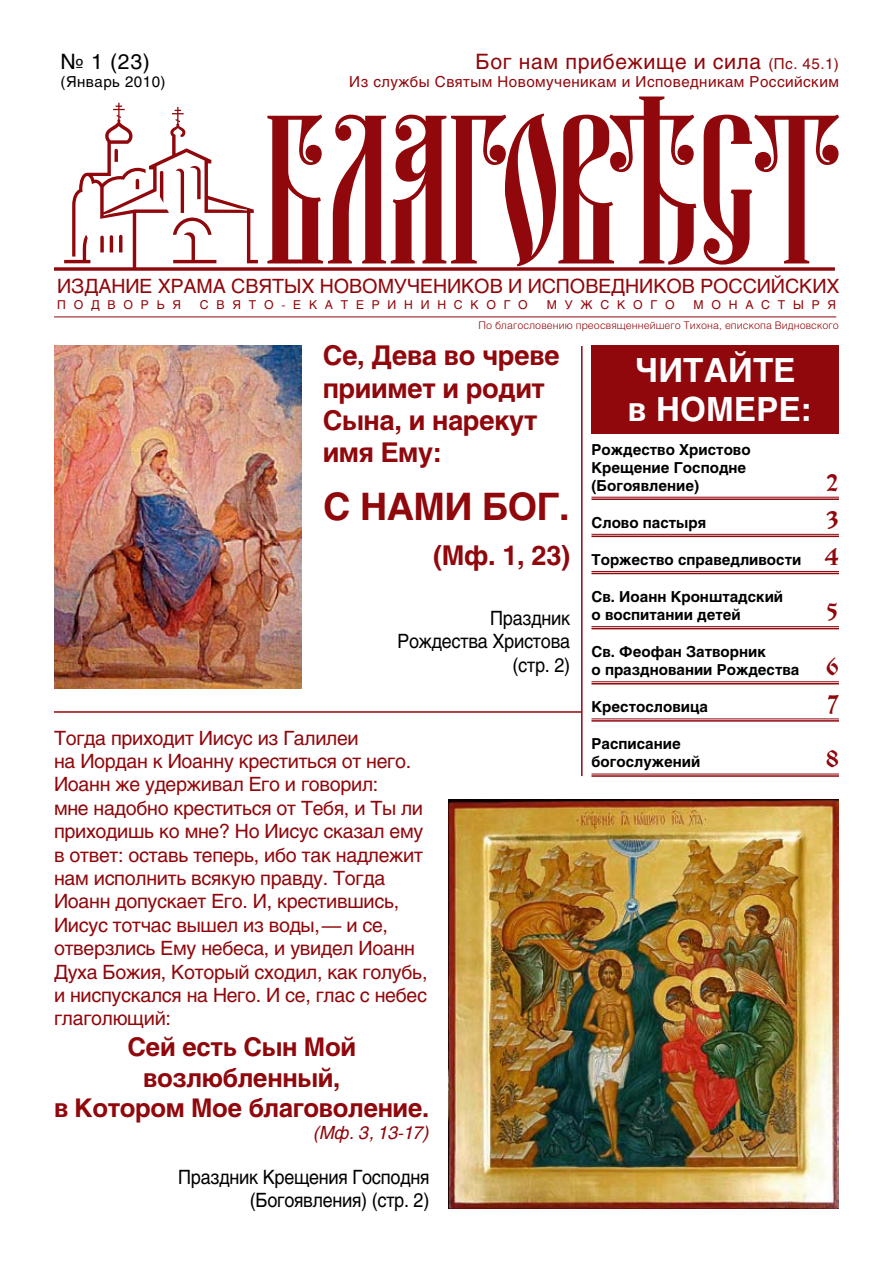
<style>
.page{position:relative;width:893px;height:1263px;background:#fff}
.page>*{position:absolute;margin:0;border:0;box-sizing:border-box;transform-origin:0 0}
.t1{font:700 37.5px "Helios";letter-spacing:-.015em;color:#90070c}
.t2{font:700 33px/39.6px "Helios";letter-spacing:.005em;color:#fff}
.t3{font:700 27px/32.4px "Helios";letter-spacing:-.015em;color:#90070c}
.t4{font:700 25.5px/30.6px "Helios";letter-spacing:-.015em;color:#90070c;text-align:center}
.t5{font:24px "Izhitsa C";color:#90070c}
.t6{font:21px "Helios";letter-spacing:.03em;color:#90070c}
.t7{font:21px "Helios";color:#000}
.t8{font:19.5px/23.4px "Helios";letter-spacing:-.015em;color:#90070c}
.t9{font:19.5px/23.4px "Helios";letter-spacing:-.015em;color:#000;text-align:right;scale:.92 1}
.t10{font:italic 18px "Helios";color:#90070c}
.t11{font:700 15px/18px "Helios";color:#000}
.t12{font:15px "Helios";letter-spacing:.03em;color:#90070c}
.t13{font:15px "Helios";letter-spacing:.03em;color:#000}
.t14{font:12.15px "Helios";letter-spacing:.64em;color:#90070c}
.t15{font:300 10.5px "Helios";letter-spacing:.005em;color:#90070c}
.s1{font-size:15px}
.s2{font-family:"Izhitsa C";font-weight:400;font-size:24px;color:#90070c}
</style>
<div class="page">
<svg style="left:54px;top:103px;width:781px;height:168px"></svg>
<svg style="left:267px;top:96px;width:572px;height:170px"></svg>
<hr style="left:54px;top:317px;width:782px;height:1px;background:#90070c">
<hr style="left:581px;top:346px;width:2px;height:430px;background:#90070c">
<hr style="left:54px;top:711px;width:528px;height:2px;background:#90070c">
<hr style="left:591px;top:497px;width:248px;height:1px;background:#90070c">
<hr style="left:591px;top:498px;width:248px;height:2px;background:#90070c">
<hr style="left:591px;top:534px;width:248px;height:1px;background:#90070c">
<hr style="left:591px;top:536px;width:248px;height:1px;background:#90070c">
<hr style="left:591px;top:571px;width:248px;height:1px;background:#90070c">
<hr style="left:591px;top:573px;width:248px;height:1px;background:#90070c">
<hr style="left:591px;top:626px;width:248px;height:1px;background:#90070c">
<hr style="left:591px;top:628px;width:248px;height:1px;background:#90070c">
<hr style="left:591px;top:681px;width:248px;height:1px;background:#90070c">
<hr style="left:591px;top:683px;width:248px;height:1px;background:#90070c">
<hr style="left:591px;top:719px;width:248px;height:1px;background:#90070c">
<hr style="left:591px;top:720px;width:248px;height:2px;background:#90070c">
<hr style="left:591px;top:774px;width:248px;height:1px;background:#90070c">
<hr style="left:591px;top:775px;width:248px;height:2px;background:#90070c">
<div style="left:591px;top:346px;width:248px;height:88px;background:#90070c"></div>
<img style="left:54px;top:346px;width:247px;height:342px">
<img style="left:449px;top:799px;width:390px;height:410px">
<p class="t7" style="left:61px;top:49px;width:91px">№ 1 (23)</p>
<p class="t13" style="left:61px;top:72px;width:107px">(Январь 2010)</p>
<p class="t6" style="left:476px;top:49px;width:365px">Бог нам прибежище и сила <span class="s1">(Пс. 45.1)</span></p>
<p class="t12" style="left:349px;top:72px;width:491px">Из службы Святым Новомученикам и Исповедникам Российским</p>
<p class="t8" style="left:57px;top:274px;width:784px">ИЗДАНИЕ ХРАМА СВЯТЫХ НОВОМУЧЕНИКОВ И ИСПОВЕДНИКОВ РОССИЙСКИХ</p>
<p class="t14" style="left:57px;top:298px;width:125px">ПОДВОРЬЯ</p>
<p class="t14" style="left:200px;top:298px;width:329px">СВЯТО-ЕКАТЕРИНИНСКОГО</p>
<p class="t14" style="left:547px;top:298px;width:129px">МУЖСКОГО</p>
<p class="t14" style="left:693px;top:298px;width:144px">МОНАСТЫРЯ</p>
<p class="t15" style="left:478px;top:319px;width:362px">По благословению преосвященнейшего Тихона, епископа Видновского</p>
<h3 class="t3" style="left:323px;top:339px;width:239px">Се, Дева во чреве приимет и родит<br>Сына, и нарекут имя Ему:</h3>
<h1 class="t1" style="left:323px;top:485px;width:248px">С НАМИ БОГ.</h1>
<h3 class="t3" style="left:433px;top:539px;width:138px">(Мф. 1, 23)</h3>
<p class="t9" style="left:398px;top:606px;width:189px">Праздник<br>Рождества Христова (стр. 2)</p>
<p class="t8" style="left:54px;top:726px;width:375px">Тогда приходит Иисус из Галилеи<br>на Иордан к Иоанну креститься от него.<br>Иоанн же удерживал Его и говорил:<br>мне надобно креститься от Тебя, и Ты ли приходишь ко мне? Но Иисус сказал ему в ответ: оставь теперь, ибо так надлежит нам исполнить всякую правду. Тогда Иоанн допускает Его. И, крестившись, Иисус тотчас вышел из воды,— и се, отверзлись Ему небеса, и увидел Иоанн Духа Божия, Который сходил, как голубь, и ниспускался на Него. И се, глас с небес глаголющий:</p>
<h3 class="t4" style="left:54px;top:1031px;width:377px">Сей есть Сын Мой возлюбленный,<br>в Котором Мое благоволение.</h3>
<p class="t10" style="left:314px;top:1122px;width:117px">(Мф. 3, 13-17)</p>
<p class="t9" style="left:178px;top:1165px;width:275px">Праздник Крещения Господня (Богоявления) (стр. 2)</p>
<h2 class="t2" style="left:628px;top:350px;width:186px">ЧИТАЙТЕ в НОМЕРЕ:</h2>
<p class="t11" style="left:591px;top:440px;width:161px">Рождество Христово<br>Крещение Господне (Богоявление)</p>
<p class="t5" style="left:826px;top:469px;width:15px">2</p>
<p class="t11" style="left:591px;top:513px;width:116px">Слово пастыря</p>
<p class="t5" style="left:826px;top:506px;width:15px">3</p>
<p class="t11" style="left:591px;top:550px;width:249px">Торжество справедливости <span class="s2">4</span></p>
<p class="t11" style="left:591px;top:588px;width:193px">Св. Иоанн Кронштадский о воспитании детей</p>
<p class="t5" style="left:826px;top:598px;width:15px">5</p>
<p class="t11" style="left:591px;top:643px;width:249px">Св. Феофан Затворник<br>о праздновании Рождества <span class="s2">6</span></p>
<p class="t11" style="left:591px;top:698px;width:118px">Крестословица</p>
<p class="t5" style="left:827px;top:691px;width:14px">7</p>
<p class="t11" style="left:591px;top:735px;width:110px">Расписание богослужений</p>
<p class="t5" style="left:826px;top:746px;width:15px">8</p>
</div>
